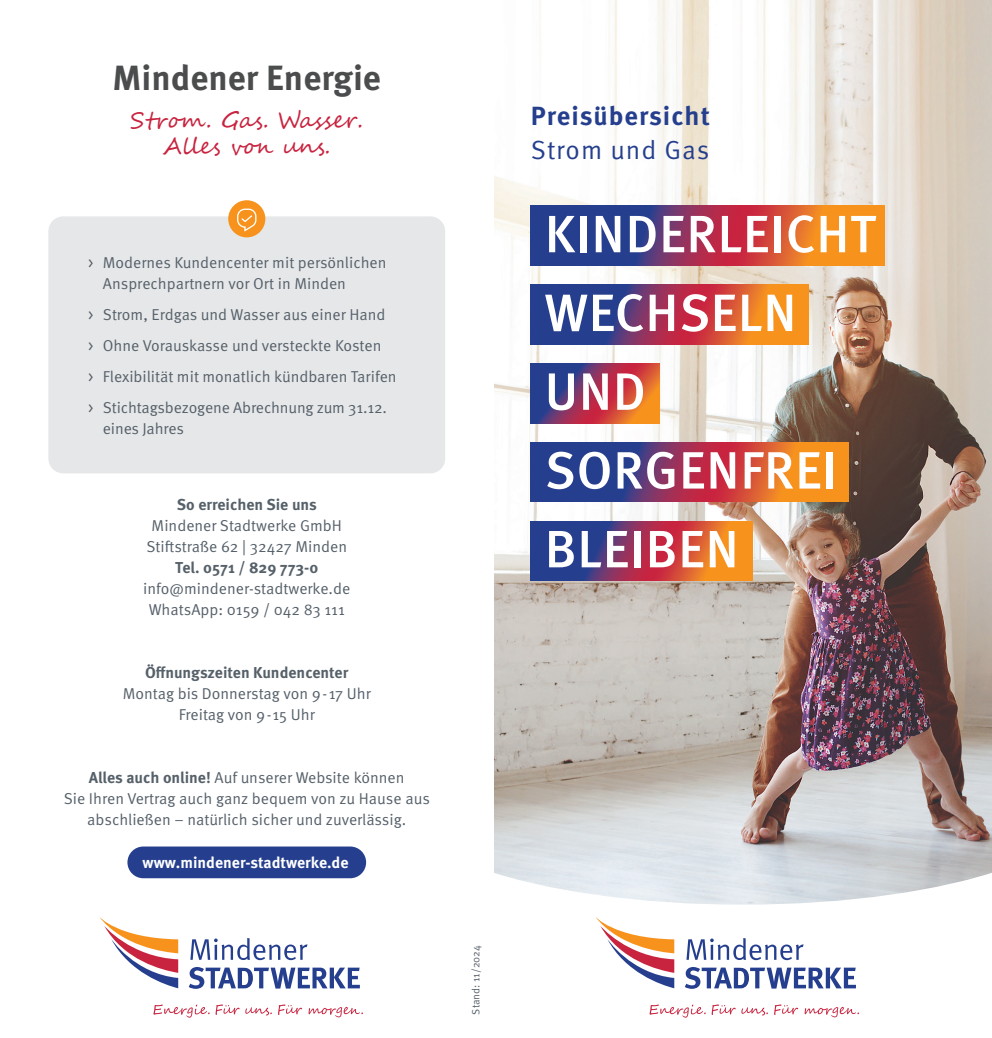
<style>
.page{position:relative;width:992px;height:1038px;background:#fff}
.page>*{position:absolute;margin:0;border:0;box-sizing:border-box;transform-origin:0 0}
.t1{font:500 52.5px/78.8px "Meta Pro";letter-spacing:.01em;color:#fff}
.t2{font:700 35px "Meta Pro";color:#4b4c4d}
.t3{font:700 26.25px "Meta Pro";letter-spacing:.035em;color:#253f8e}
.t4{font:26.25px "Meta Pro Norm";letter-spacing:.035em;color:#253f8e}
.t5{font:22.75px/26.2px "Segoe Script";color:#c8233f;text-align:center}
.t6{font:15.75px/21px "Meta Pro Norm";color:#556069;text-align:center}
.t7{font:700 15.75px "Meta Pro";color:#556069}
.t8{font:700 15.75px "Meta Pro";color:#fff}
.t9{font:10.5px "Meta Pro Norm";color:#556069}
.s1{font-family:"Meta Pro";font-weight:700}
</style>
<div class="page">
<img style="left:495px;top:0;width:497px;height:868px">
<svg style="left:494px;top:868px;width:498px;height:98px"></svg>
<svg style="left:686px;top:938px;width:118px;height:22px"></svg>
<svg style="left:685px;top:967px;width:171px;height:22px"></svg>
<svg style="left:595px;top:916px;width:79px;height:72px"></svg>
<svg style="left:650px;top:1004px;width:56px;height:13px"></svg>
<svg style="left:712px;top:1004px;width:56px;height:11px"></svg>
<svg style="left:774px;top:1004px;width:24px;height:11px"></svg>
<svg style="left:805px;top:1007px;width:54px;height:10px"></svg>
<svg style="left:190px;top:938px;width:118px;height:22px"></svg>
<svg style="left:189px;top:967px;width:171px;height:22px"></svg>
<svg style="left:99px;top:917px;width:79px;height:71px"></svg>
<svg style="left:154px;top:1004px;width:56px;height:13px"></svg>
<svg style="left:216px;top:1004px;width:56px;height:11px"></svg>
<svg style="left:278px;top:1004px;width:24px;height:11px"></svg>
<svg style="left:309px;top:1007px;width:54px;height:10px"></svg>
<svg style="left:531px;top:205px;width:353px;height:60px;background:#925057"></svg>
<svg style="left:531px;top:284px;width:278px;height:60px;background:#924e58"></svg>
<svg style="left:531px;top:363px;width:128px;height:60px;background:#944359"></svg>
<svg style="left:531px;top:442px;width:318px;height:60px;background:#924f57"></svg>
<svg style="left:531px;top:521px;width:222px;height:60px;background:#924d58"></svg>
<div style="left:48px;top:216px;width:397px;height:257px;background:#e6e7e9;border-radius:15px"></div>
<div style="left:127px;top:846px;width:239px;height:32px;background:#253f8e;border-radius:16px"></div>
<div style="left:228px;top:200px;width:37px;height:37px;background:#f7931d;border-radius:50%"></div>
<svg style="left:237px;top:208px;width:20px;height:24px"></svg>
<h2 class="t2" style="left:113px;top:51px;width:270px">Mindener Energie</h2>
<h3 class="t5" style="left:130px;top:107px;width:234px">Strom. Gas. Wasser.<br>Alles von uns.</h3>
<p class="t6" style="left:103px;top:251px;width:285px;text-align:left;text-indent:-15px">&gt; Modernes Kundencenter mit persönlichen<br>Ansprechpartnern vor Ort in Minden</p>
<p class="t6" style="left:88px;top:298px;width:310px;line-height:31px;text-align:left">&gt; Strom, Erdgas und Wasser aus einer Hand<br>&gt; Ohne Vorauskasse und versteckte Kosten<br>&gt; Flexibilität mit monatlich kündbaren Tarifen &gt; Stichtagsbezogene Abrechnung zum 31.12.</p>
<p class="t6" style="left:103px;top:417px;width:83px">eines Jahres</p>
<p class="t7" style="left:177px;top:493px;width:141px">So erreichen Sie uns</p>
<p class="t6" style="left:146px;top:514px;width:202px">Mindener Stadtwerke GmbH<br>Stiftstraße 62 | 32427 Minden</p>
<p class="t7" style="left:175px;top:556px;width:145px">Tel. 0571 / 829 773-0</p>
<p class="t6" style="left:143px;top:577px;width:209px">info@mindener-stadtwerke.de<br>WhatsApp: 0159 / 042 83 111</p>
<p class="t7" style="left:145px;top:661px;width:205px">Öffnungszeiten Kundencenter</p>
<p class="t6" style="left:123px;top:682px;width:250px">Montag bis Donnerstag von 9-17 Uhr<br>Freitag von 9-15 Uhr</p>
<p class="t6" style="left:64px;top:766px;width:368px"><span class="s1">Alles auch online!</span> Auf unserer Website können<br>Sie Ihren Vertrag auch ganz bequem von zu Hause aus abschließen – natürlich sicher und zuverlässig.</p>
<p class="t8" style="left:143px;top:850px;width:207px">www.mindener-stadtwerke.de</p>
<p class="t9" style="left:468px;top:1014px;width:71px;rotate:-90deg">Stand: 11/2024</p>
<h3 class="t3" style="left:531px;top:95px;width:181px">Preisübersicht</h3>
<h3 class="t4" style="left:531px;top:130px;width:180px">Strom und Gas</h3>
<h1 class="t1" style="left:545px;top:191px;width:332px">KINDERLEICHT<br>WECHSELN<br>UND<br>SORGENFREI<br>BLEIBEN</h1>
</div>
